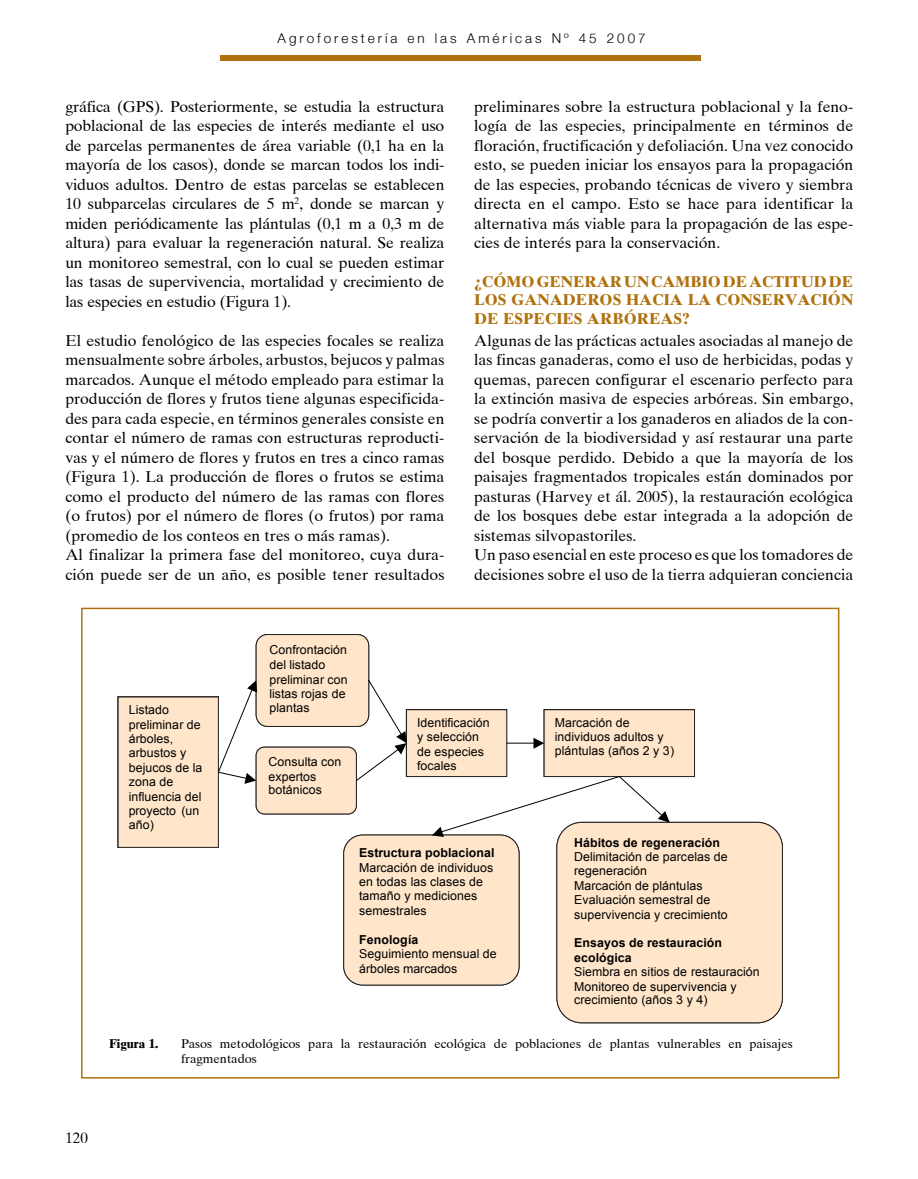
<style>
.page{position:relative;width:918px;height:1179px;background:#fff}
.page>*{position:absolute;margin:0;border:0;box-sizing:border-box;transform-origin:0 0}
.t1{font:15.75px/19.5px "Times Ten";color:#000;text-align:justify}
.t2{font:700 15.75px/18.9px "Times Ten";color:#b0720d;text-align:justify}
.t3{font:15px "Times Ten";color:#000}
.t4{font:300 13.5px "Helvetica Neue";letter-spacing:.22em;color:#000}
.t5{font:12.75px/15.3px "Times Ten";color:#000}
.t6{font:700 12.75px "Times Ten";color:#000}
.t7{font:12.3px/14.4px "Arial";letter-spacing:.01em;color:#000}
.t8{font:700 12.3px/14.4px "Arial";letter-spacing:.01em;color:#000}
</style>
<div class="page">
<div style="left:220px;top:55px;width:480px;height:5px;background:#b0720d"></div>
<div style="left:118px;top:697px;width:100px;height:150px;background:#ffe6ca"></div>
<div style="left:118px;top:697px;width:101px;height:151px;border:1px solid #222020"></div>
<div style="left:256px;top:635px;width:113px;height:91px;background:#ffe6ca;border-radius:11px"></div>
<div style="left:256px;top:634px;width:113px;height:93px;border:1px solid #222020;border-radius:11px"></div>
<div style="left:256px;top:747px;width:100px;height:67px;background:#ffe6ca;border-radius:8px"></div>
<div style="left:256px;top:747px;width:101px;height:67px;border:1px solid #222020;border-radius:8px"></div>
<div style="left:407px;top:710px;width:100px;height:67px;background:#ffe6ca"></div>
<div style="left:406px;top:709px;width:101px;height:68px;border:1px solid #222020"></div>
<svg style="left:355px;top:679px;width:52px;height:103px"></svg>
<svg style="left:217px;top:680px;width:40px;height:104px"></svg>
<div style="left:544px;top:710px;width:151px;height:67px;background:#ffe6ca"></div>
<div style="left:544px;top:709px;width:151px;height:68px;border:1px solid #222020"></div>
<svg style="left:507px;top:738px;width:37px;height:11px"></svg>
<div style="left:344px;top:835px;width:175px;height:150px;background:#ffe6ca;border-radius:19px"></div>
<div style="left:343px;top:835px;width:177px;height:151px;border:1px solid #222020;border-radius:19px"></div>
<div style="left:557px;top:822px;width:225px;height:201px;background:#ffe6ca;border-radius:25px"></div>
<div style="left:556px;top:822px;width:227px;height:201px;border:1px solid #222020;border-radius:25px"></div>
<svg style="left:432px;top:775px;width:238px;height:62px"></svg>
<div style="left:81px;top:608px;width:758px;height:471px;border:2px solid #b0720d"></div>
<p class="t4" style="left:278px;top:30px;width:370px">Agroforestería en las Américas Nº 45 2007</p>
<p class="t1" style="left:65px;top:96px;width:381px">gráfica (GPS). Posteriormente, se estudia la estructura poblacional de las especies de interés mediante el uso de parcelas permanentes de área variable (0,1 ha en la mayoría de los casos), donde se marcan todos los indi&shy;viduos adultos. Dentro de estas parcelas se establecen 10 subparcelas circulares de 5 m<sup>2</sup>, donde se marcan y miden periódicamente las plántulas (0,1 m a 0,3 m de altura) para evaluar la regeneración natural. Se realiza un monitoreo semestral, con lo cual se pueden estimar las tasas de supervivencia, mortalidad y crecimiento de las especies en estudio (Figura 1).</p>
<p class="t1" style="left:65px;top:330px;width:381px;text-align:left">El estudio fenológico de las especies focales se realiza mensualmente sobre árboles, arbustos, bejucos y palmas marcados. Aunque el método empleado para estimar la producción de flores y frutos tiene algunas especificida&shy;des para cada especie, en términos generales consiste en contar el número de ramas con estructuras reproducti&shy;vas y el número de flores y frutos en tres a cinco ramas (Figura 1). La producción de flores o frutos se estima como el producto del número de las ramas con flores (o frutos) por el número de flores (o frutos) por rama (promedio de los conteos en tres o más ramas).<br>Al finalizar la primera fase del monitoreo, cuya dura&shy;ción puede ser de un año, es posible tener resultados</p>
<p class="t1" style="left:474px;top:96px;width:381px">preliminares sobre la estructura poblacional y la feno&shy;logía de las especies, principalmente en términos de floración, fructificación y defoliación. Una vez conocido esto, se pueden iniciar los ensayos para la propagación de las especies, probando técnicas de vivero y siembra directa en el campo. Esto se hace para identificar la alternativa más viable para la propagación de las espe&shy;cies de interés para la conservación.</p>
<p class="t2" style="left:474px;top:272px;width:381px">¿CÓMO GENERAR UN CAMBIO DE ACTITUD DE LOS GANADEROS HACIA LA CONSERVACIÓN DE ESPECIES ARBÓREAS?</p>
<p class="t1" style="left:474px;top:330px;width:381px;text-align:left">Algunas de las prácticas actuales asociadas al manejo de las fincas ganaderas, como el uso de herbicidas, podas y quemas, parecen configurar el escenario perfecto para la extinción masiva de especies arbóreas. Sin embargo, se podría convertir a los ganaderos en aliados de la con&shy;servación de la biodiversidad y así restaurar una parte del bosque perdido. Debido a que la mayoría de los paisajes fragmentados tropicales están dominados por pasturas (Harvey et ál. 2005), la restauración ecológica de los bosques debe estar integrada a la adopción de sistemas silvopastoriles.<br>Un paso esencial en este proceso es que los tomadores de decisiones sobre el uso de la tierra adquieran conciencia</p>
<p class="t7" style="left:129px;top:703px;width:75px">Listado preliminar de árboles, arbustos y bejucos de la zona de influencia del proyecto (un año)</p>
<p class="t7" style="left:269px;top:643px;width:80px">Confrontación del listado preliminar con listas rojas de plantas</p>
<p class="t7" style="left:268px;top:755px;width:75px">Consulta con expertos botánicos</p>
<p class="t7" style="left:417px;top:715px;width:74px">Identificación y selección de especies focales</p>
<p class="t7" style="left:555px;top:715px;width:121px">Marcación de individuos adultos y plántulas (años 2 y 3)</p>
<p class="t8" style="left:359px;top:846px;width:137px">Estructura poblacional</p>
<p class="t7" style="left:359px;top:860px;width:136px">Marcación de individuos en todas las clases de tamaño y mediciones semestrales</p>
<p class="t8" style="left:359px;top:932px;width:60px">Fenología</p>
<p class="t7" style="left:359px;top:947px;width:139px">Seguimiento mensual de árboles marcados</p>
<p class="t8" style="left:574px;top:835px;width:147px">Hábitos de regeneración</p>
<p class="t7" style="left:574px;top:849px;width:155px">Delimitación de parcelas de regeneración<br>Marcación de plántulas<br>Evaluación semestral de supervivencia y crecimiento</p>
<p class="t8" style="left:574px;top:936px;width:149px">Ensayos de restauración ecológica</p>
<p class="t7" style="left:574px;top:965px;width:187px">Siembra en sitios de restauración<br>Monitoreo de supervivencia y crecimiento (años 3 y 4)</p>
<p class="t6" style="left:109px;top:1036px;width:51px">Figura 1.</p>
<p class="t5" style="left:181px;top:1036px;width:613px">Pasos metodológicos para la restauración ecológica de poblaciones de plantas vulnerables en paisajes fragmentados</p>
<p class="t3" style="left:65px;top:1129px;width:24px">120</p>
</div>
